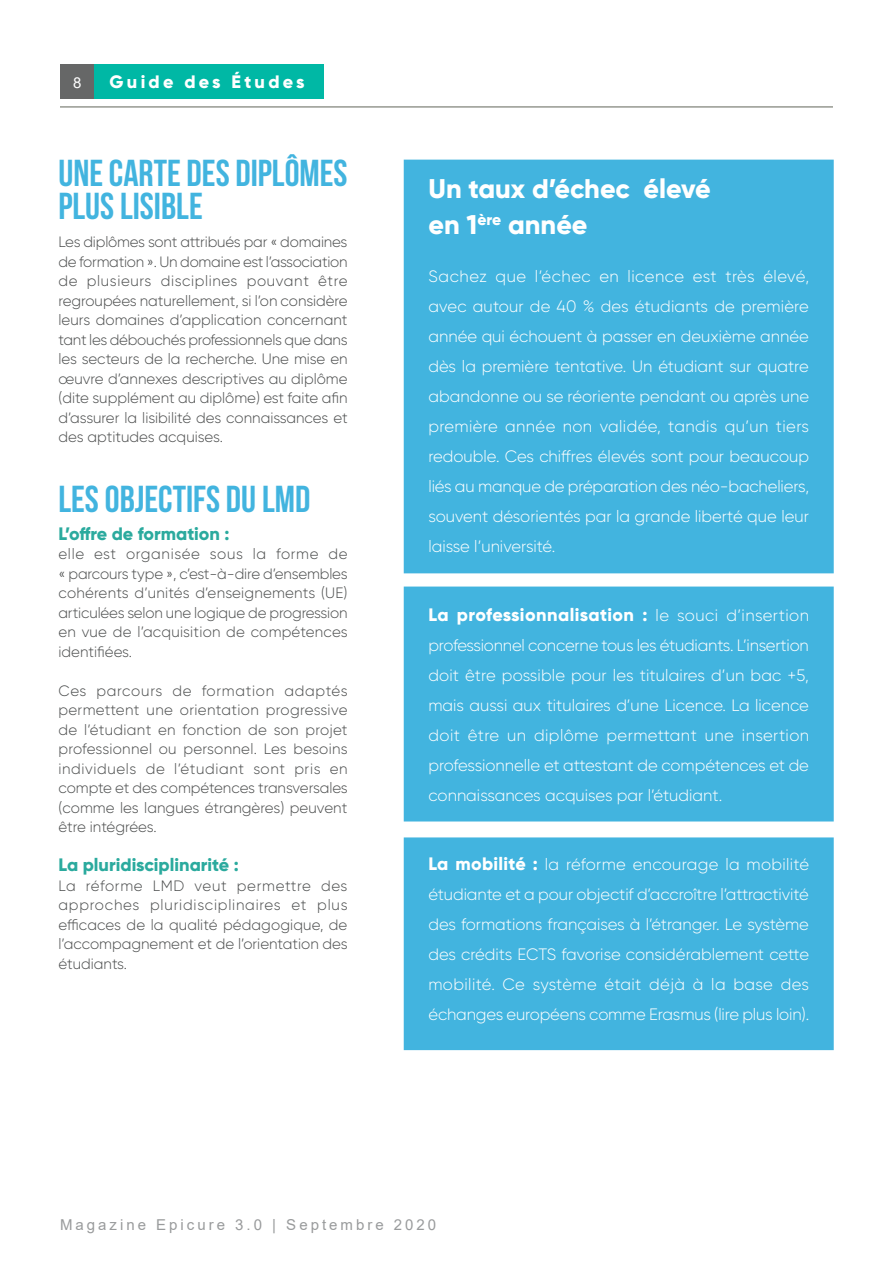
<style>
.page{position:relative;width:893px;height:1263px;background:#fff}
.page>*{position:absolute;margin:0;border:0;box-sizing:border-box;transform-origin:0 0}
.t1{font:37.5px/33px "Bebas Neue";color:#42b4df}
.t2{font:800 27px/36px "Gilroy";color:#fff}
.t3{font:800 18px "Gilroy";letter-spacing:.025em;color:#fff}
.t4{font:800 18px "Gilroy";color:#2baa9e}
.t5{font:800 18px "Gilroy";letter-spacing:.18em;color:#fff}
.t6{font:300 16.5px/30px "Gilroy";color:#fff;text-align:justify}
.t7{font:300 15px/19.5px "Gilroy";color:#4b4d4d;text-align:justify}
.t8{font:15px "Arial";letter-spacing:.2em;color:#999b9c}
.t9{font:15px "Arial";color:#fff}
.s1{font-weight:300;font-size:16.5px}
.s2{font-weight:800;font-size:18px}
</style>
<div class="page">
<div style="left:60px;top:64px;width:34px;height:34px;background:#666767"></div>
<div style="left:94px;top:64px;width:230px;height:34px;background:#00b8a5"></div>
<hr style="left:60px;top:106px;width:773px;height:1px;background:#73776c">
<div style="left:404px;top:586px;width:430px;height:235px;background:#42b4df;border:2px solid #42b4df"></div>
<div style="left:404px;top:160px;width:430px;height:413px;background:#42b4df"></div>
<div style="left:404px;top:837px;width:430px;height:213px;background:#42b4df;border:2px solid #42b4df"></div>
<p class="t9" style="left:73px;top:72px;width:10px">8</p>
<p class="t5" style="left:110px;top:71px;width:197px">Guide des Études</p>
<h1 class="t1" style="left:58px;top:156px;width:291px">UNE CARTE DES DIPLÔMES<br>PLUS LISIBLE</h1>
<p class="t7" style="left:58px;top:232px;width:291px">Les diplômes sont attribués par « domaines de formation ». Un domaine est l’association de plusieurs disciplines pouvant être regroupées naturellement, si l’on considère leurs domaines d’application concernant tant les débouchés professionnels que dans les secteurs de la recherche. Une mise en œuvre d’annexes descriptives au diplôme (dite supplément au diplôme) est faite afin d’assurer la lisibilité des connaissances et des aptitudes acquises.</p>
<h1 class="t1" style="left:58px;top:482px;width:253px">LES OBJECTIFS DU LMD</h1>
<p class="t4" style="left:58px;top:522px;width:173px">L’offre de formation :</p>
<p class="t7" style="left:58px;top:544px;width:291px">elle est organisée sous la forme de « parcours type », c’est-à-dire d’ensembles cohérents d’unités d’enseignements (UE) articulées selon une logique de progression en vue de l’acquisition de compétences identifiées.</p>
<p class="t7" style="left:58px;top:680px;width:291px">Ces parcours de formation adaptés permettent une orientation progressive de l’étudiant en fonction de son projet professionnel ou personnel. Les besoins individuels de l’étudiant sont pris en compte et des compétences transversales (comme les langues étrangères) peuvent être intégrées.</p>
<p class="t4" style="left:58px;top:853px;width:182px">La pluridisciplinarité :</p>
<p class="t7" style="left:58px;top:875px;width:291px">La réforme LMD veut permettre des approches pluridisciplinaires et plus efficaces de la qualité pédagogique, de l’accompagnement et de l’orientation des étudiants.</p>
<h2 class="t2" style="left:428px;top:170px;width:284px">Un taux d’échec élevé en 1<sup>ère</sup> année</h2>
<p class="t6" style="left:428px;top:261px;width:382px">Sachez que l’échec en licence est très élevé, avec autour de 40 % des étudiants de première année qui échouent à passer en deuxième année dès la première tentative. Un étudiant sur quatre abandonne ou se réoriente pendant ou après une première année non validée, tandis qu’un tiers redouble. Ces chiffres élevés sont pour beaucoup liés au manque de préparation des néo-bacheliers, souvent désorientés par la grande liberté que leur laisse l’université.</p>
<p class="t3" style="left:428px;top:603px;width:382px">La professionnalisation : <span class="s1">le souci d’insertion</span></p>
<p class="t6" style="left:428px;top:630px;width:382px">professionnel concerne tous les étudiants. L’insertion doit être possible pour les titulaires d’un bac +5, mais aussi aux titulaires d’une Licence. La licence doit être un diplôme permettant une insertion professionnelle et attestant de compétences et de connaissances acquises par l’étudiant.</p>
<p class="t6" style="left:428px;top:849px;width:382px"><span class="s2">La mobilité :</span> la réforme encourage la mobilité étudiante et a pour objectif d’accroître l’attractivité des formations françaises à l’étranger. Le système des crédits ECTS favorise considérablement cette mobilité. Ce système était déjà à la base des échanges européens comme Erasmus (lire plus loin).</p>
<p class="t8" style="left:60px;top:1214px;width:378px">Magazine Epicure 3.0 | Septembre 2020</p>
</div>
